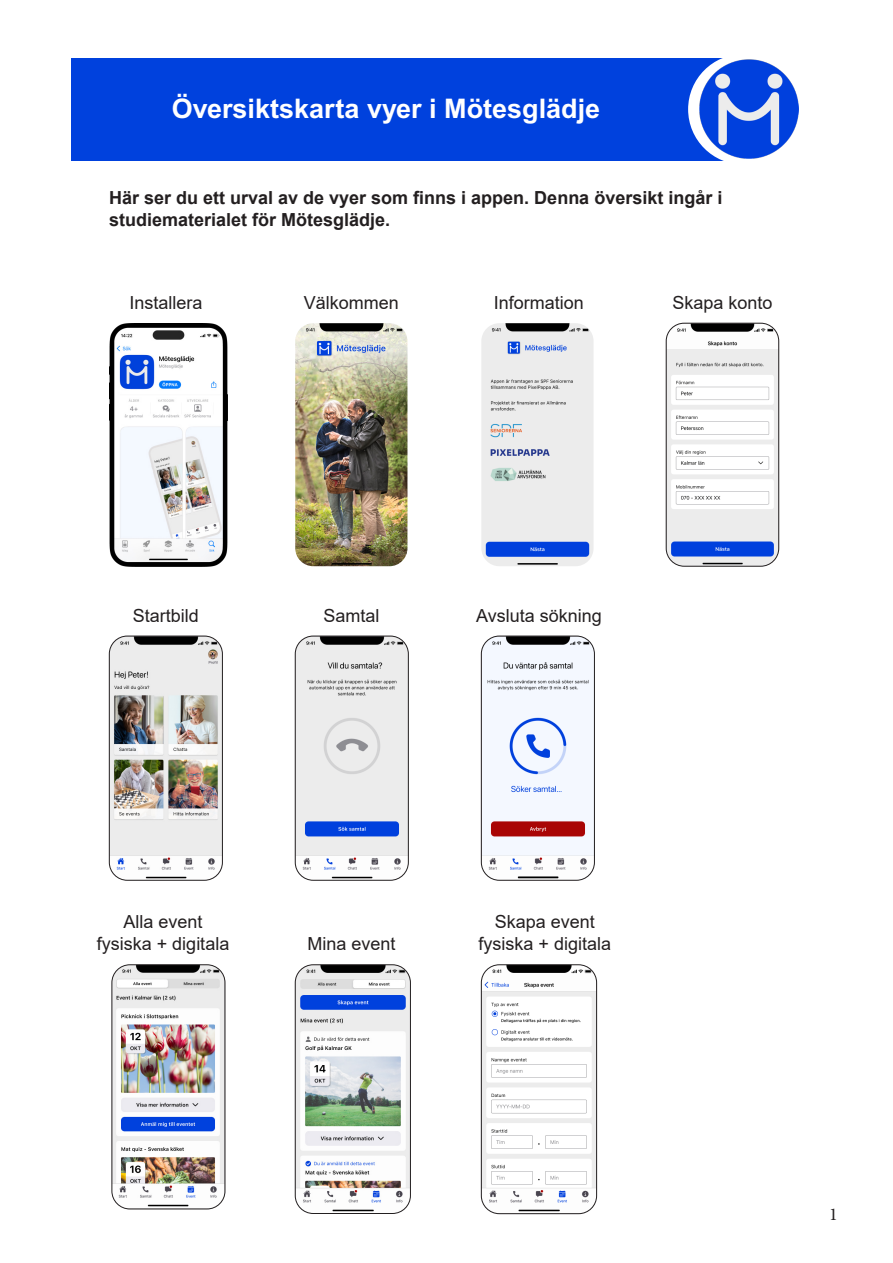
<style>
.page{position:relative;width:893px;height:1263px;background:#fff}
.page>*{position:absolute;margin:0;border:0;box-sizing:border-box;transform-origin:0 0}
.t1{font:700 27px "Arial MT Std";color:#fff}
.t2{font:18px "Arial";color:#231f20}
.t3{font:700 18px "Arial";color:#231f20}
.t4{font:18px "Minion Pro";color:#231f20}
</style>
<div class="page">
<div style="left:71px;top:58px;width:675px;height:103px;background:#0041dd"></div>
<div style="left:688px;top:54px;width:111px;height:111px;background:#fff;border-radius:50%"></div>
<img style="left:700px;top:60px;width:98px;height:99px">
<img style="left:109px;top:323px;width:119px;height:243px">
<img style="left:295px;top:323px;width:112px;height:243px">
<img style="left:481px;top:323px;width:113px;height:243px">
<img style="left:666px;top:323px;width:113px;height:243px">
<div style="left:666px;top:323px;width:113px;height:243px;border:1px solid #231f20;border-radius:18px"></div>
<img style="left:109px;top:636px;width:113px;height:244px">
<div style="left:109px;top:636px;width:114px;height:244px;border:1px solid #231f20;border-radius:18px"></div>
<img style="left:295px;top:636px;width:113px;height:244px">
<div style="left:295px;top:636px;width:114px;height:244px;border:1px solid #231f20;border-radius:18px"></div>
<img style="left:481px;top:636px;width:113px;height:244px">
<div style="left:481px;top:636px;width:114px;height:244px;border:1px solid #231f20;border-radius:18px"></div>
<img style="left:112px;top:965px;width:113px;height:244px">
<div style="left:112px;top:964px;width:113px;height:245px;border:1px solid #231f20;border-radius:18px"></div>
<img style="left:295px;top:966px;width:115px;height:247px">
<div style="left:295px;top:964px;width:116px;height:250px;border:1px solid #231f20;border-radius:18px"></div>
<img style="left:481px;top:966px;width:116px;height:248px">
<div style="left:481px;top:964px;width:116px;height:250px;border:1px solid #231f20;border-radius:18px"></div>
<p class="t1" style="left:172px;top:92px;width:430px">Översiktskarta vyer i Mötesglädje</p>
<p class="t3" style="left:109px;top:185px;width:615px">Här ser du ett urval av de vyer som finns i appen. Denna översikt ingår i</p>
<p class="t3" style="left:109px;top:207px;width:283px">studiematerialet för Mötesglädje.</p>
<p class="t2" style="left:129px;top:290px;width:75px">Installera</p>
<p class="t2" style="left:304px;top:290px;width:97px">Välkommen</p>
<p class="t2" style="left:494px;top:290px;width:92px">Information</p>
<p class="t2" style="left:672px;top:290px;width:102px">Skapa konto</p>
<p class="t2" style="left:133px;top:603px;width:68px">Startbild</p>
<p class="t2" style="left:323px;top:603px;width:58px">Samtal</p>
<p class="t2" style="left:476px;top:603px;width:127px">Avsluta sökning</p>
<p class="t2" style="left:124px;top:909px;width:81px">Alla event</p>
<p class="t2" style="left:97px;top:931px;width:134px">fysiska + digitala</p>
<p class="t2" style="left:307px;top:931px;width:90px">Mina event</p>
<p class="t2" style="left:495px;top:909px;width:102px">Skapa event</p>
<p class="t2" style="left:479px;top:931px;width:134px">fysiska + digitala</p>
<p class="t4" style="left:829px;top:1202px;width:10px">1</p>
</div>
